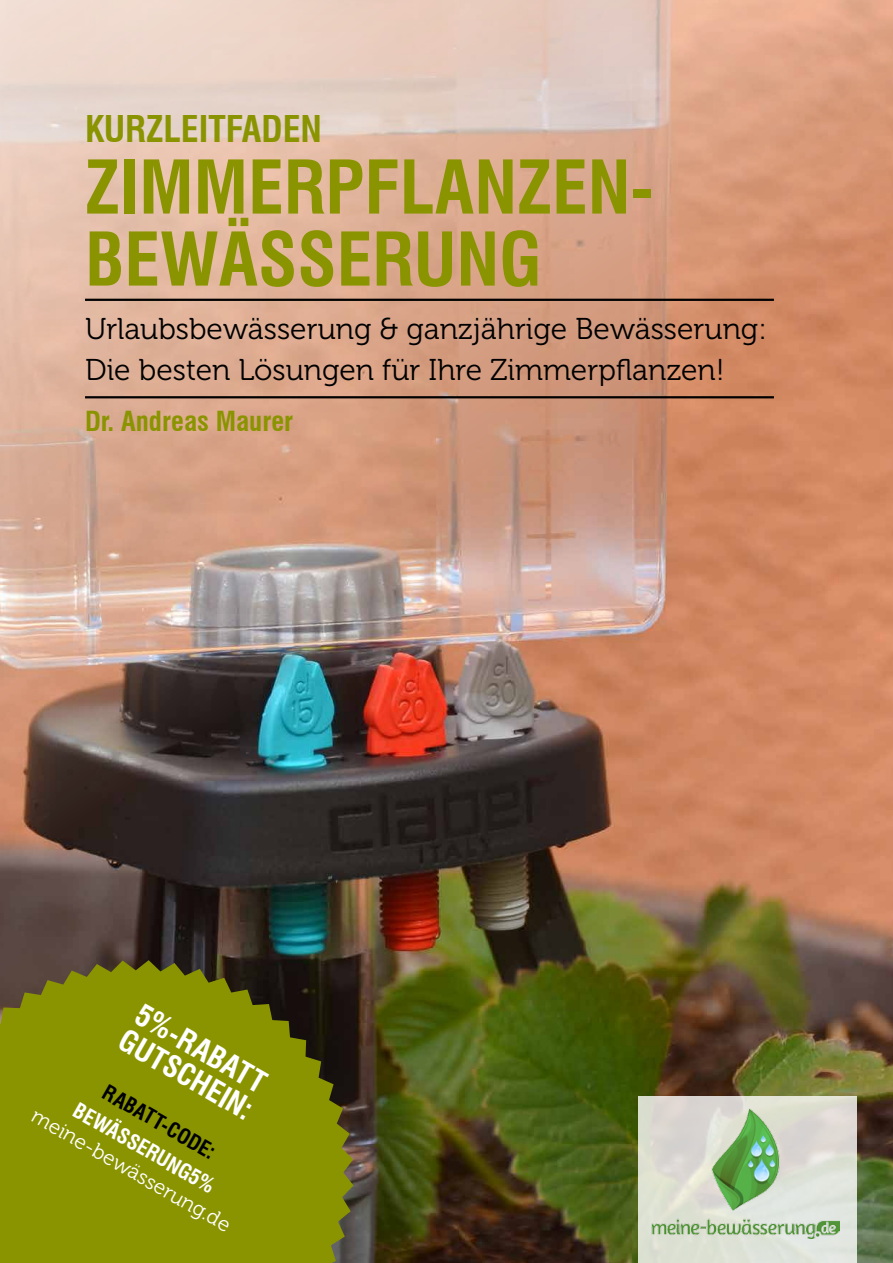
<style>
.page{position:relative;width:893px;height:1263px;background:#fff}
.page>*{position:absolute;margin:0;border:0;box-sizing:border-box;transform-origin:0 0}
.t1{font:700 condensed 72px/72px "Swiss 721 BT";color:#8a9400}
.t2{font:700 condensed 36px "Swiss 721 BT";color:#8a9400}
.t3{font:30px/40.5px "Museo 300";color:#000}
.t4{font:700 condensed 30px/30px "Swiss 721 BT";color:#fff}
.t5{font:700 condensed 27px "Swiss 721 BT";color:#8a9400}
.t6{font:21px "Museo 300";color:#fff}
.t7{font:700 condensed 21px "Swiss 721 BT";color:#fff}
.t8{font:700 condensed 21px "Swiss 721 BT";color:#000}
</style>
<div class="page">
<img style="left:353px;top:986px;width:540px;height:277px">
<div style="left:638px;top:1096px;width:219px;height:167px;background:linear-gradient(to bottom,#dddbd1,#dfe6db)"></div>
<img style="left:652px;top:1108px;width:188px;height:130px">
<img style="left:0;top:0;width:893px;height:986px">
<hr style="left:85px;top:299px;width:689px;height:2px;background:#000">
<hr style="left:85px;top:396px;width:689px;height:2px;background:#000">
<svg style="left:0;top:960px;width:353px;height:303px;fill:#8a9400"></svg>
<p class="t2" style="left:85px;top:107px;width:239px">KURZLEITFADEN</p>
<h1 class="t1" style="left:85px;top:151px;width:571px">ZIMMERPFLANZEN-<br>BEWÄSSERUNG</h1>
<p class="t3" style="left:85px;top:309px;width:683px">Urlaubsbewässerung &amp; ganzjährige Bewässerung:<br>Die besten Lösungen für Ihre Zimmerpflanzen!</p>
<p class="t5" style="left:85px;top:405px;width:210px">Dr. Andreas Maurer</p>
<p class="t4" style="left:144px;top:998px;width:150px;rotate:30deg">5%-RABATT<br>GUTSCHEIN:</p>
<p class="t8" style="left:111px;top:1079px;width:128px;rotate:30deg">RABATT-CODE:</p>
<p class="t7" style="left:81px;top:1097px;width:161px;rotate:30deg">BEWÄSSERUNG5%</p>
<p class="t6" style="left:40px;top:1104px;width:227px;rotate:30deg">meine-bewässerung.de</p>
</div>
